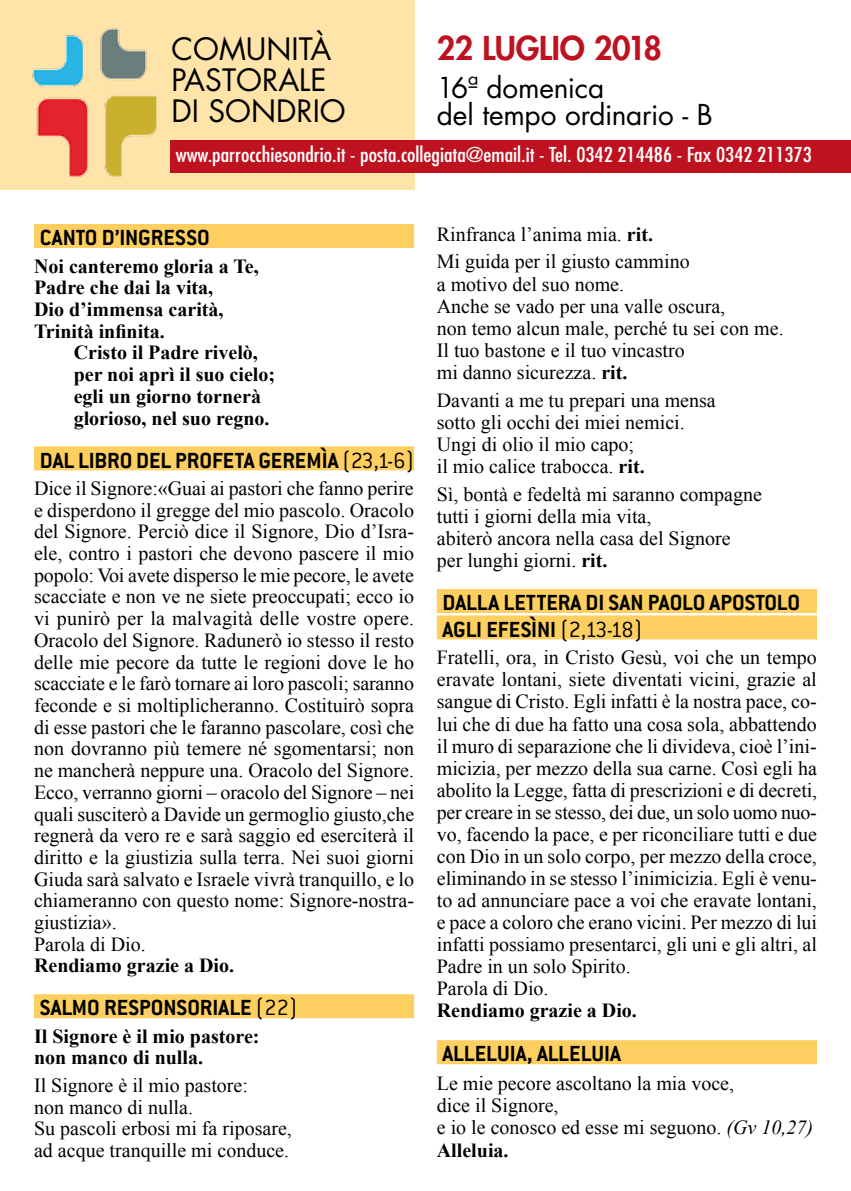
<style>
.page{position:relative;width:851px;height:1191px;background:#fff}
.page>*{position:absolute;margin:0;border:0;box-sizing:border-box;transform-origin:0 0}
.t1{font:800 32px "Futura Std";letter-spacing:-.015em;color:#be1220}
.t2{font:30px/31px "Futura Std";color:#000}
.t3{font:28px/27.4px "Futura";letter-spacing:-.01em;color:#000}
.t4{font:700 24px/26.4px "Conduit ITC";color:#000}
.t5{font:20px/22px "Times New Roman";color:#000}
.t6{font:700 20px/21.6px "Times New Roman";color:#000}
.t7{font:condensed 20px "Futura Std";color:#fff;scale:1.11 1}
.s1{font-weight:300}
.s2{font-weight:700}
.s3{font-style:italic}
</style>
<div class="page">
<div style="left:0;top:0;width:414px;height:190px;background:#ffe4aa"></div>
<div style="left:34px;top:224px;width:380px;height:24px;background:#fdcf60"></div>
<div style="left:34px;top:446px;width:380px;height:24px;background:#fdcf60"></div>
<div style="left:34px;top:994px;width:380px;height:24px;background:#fdcf60"></div>
<img style="left:32px;top:28px;width:125px;height:149px">
<div style="left:170px;top:140px;width:680px;height:33px;background:#be1220"></div>
<div style="left:437px;top:589px;width:379px;height:24px;background:#fdcf60"></div>
<div style="left:437px;top:615px;width:379px;height:24px;background:#fdcf60"></div>
<div style="left:437px;top:1040px;width:379px;height:24px;background:#fdcf60"></div>
<h2 class="t2" style="left:171px;top:34px;width:176px">COMUNITÀ<br>PASTORALE<br>DI SONDRIO</h2>
<h1 class="t1" style="left:437px;top:28px;width:227px">22 LUGLIO 2018</h1>
<h3 class="t3" style="left:437px;top:73px;width:277px">16ª domenica<br>del tempo ordinario - B</h3>
<p class="t7" style="left:176px;top:143px;width:574px">www.parrocchiesondrio.it - posta.collegiata@email.it - Tel. 0342 214486 - Fax 0342 211373</p>
<p class="t4" style="left:40px;top:224px;width:171px">CANTO D’INGRESSO</p>
<p class="t6" style="left:34px;top:254px;width:226px">Noi canteremo gloria a Te,<br>Padre che dai la vita,<br>Dio d’immensa carità,<br>Trinità infinita.</p>
<p class="t6" style="left:74px;top:341px;width:203px">Cristo il Padre rivelò, per noi aprì il suo cielo; egli un giorno tornerà glorioso, nel suo regno.</p>
<p class="t4" style="left:40px;top:446px;width:376px">DAL LIBRO DEL PROFETA GEREMÌA <span class="s1">(23,1-6)</span></p>
<p class="t5" style="left:34px;top:477px;width:381px">Dice il Signore:«Guai ai pastori che fanno perire e disperdono il gregge del mio pascolo. Oracolo del Signore. Perciò dice il Signore, Dio d’Isra&shy;ele, contro i pastori che devono pascere il mio popolo: Voi avete disperso le mie pecore, le avete scacciate e non ve ne siete preoccupati; ecco io vi punirò per la malvagità delle vostre opere.<br>Oracolo del Signore. Radunerò io stesso il resto delle mie pecore da tutte le regioni dove le ho scacciate e le farò tornare ai loro pascoli; saranno feconde e si moltiplicheranno. Costituirò sopra di esse pastori che le faranno pascolare, così che non dovranno più temere né sgomentarsi; non ne mancherà neppure una. Oracolo del Signore.<br>Ecco, verranno giorni – oracolo del Signore – nei quali susciterò a Davide un germoglio giusto,che regnerà da vero re e sarà saggio ed eserciterà il diritto e la giustizia sulla terra. Nei suoi giorni Giuda sarà salvato e Israele vivrà tranquillo, e lo chiameranno con questo nome: Signore-nostra&shy;giustizia».<br>Parola di Dio.</p>
<p class="t6" style="left:34px;top:954px;width:201px">Rendiamo grazie a Dio.</p>
<p class="t4" style="left:40px;top:994px;width:259px">SALMO RESPONSORIALE <span class="s1">(22)</span></p>
<p class="t6" style="left:34px;top:1024px;width:227px">Il Signore è il mio pastore: non manco di nulla.</p>
<p class="t5" style="left:34px;top:1074px;width:259px">Il Signore è il mio pastore:<br>non manco di nulla.<br>Su pascoli erbosi mi fa riposare, ad acque tranquille mi conduce.</p>
<p class="t5" style="left:437px;top:220px;width:254px;line-height:27.8px">Rinfranca l’anima mia. <span class="s2">rit.<br></span>Mi guida per il giusto cammino</p>
<p class="t5" style="left:437px;top:272px;width:348px">a motivo del suo nome.<br>Anche se vado per una valle oscura,<br>non temo alcun male, perché tu sei con me.<br>Il tuo bastone e il tuo vincastro<br>mi danno sicurezza. <span class="s2">rit.</span></p>
<p class="t5" style="left:437px;top:388px;width:280px">Davanti a me tu prepari una mensa sotto gli occhi dei miei nemici.<br>Ungi di olio il mio capo;<br>il mio calice trabocca. <span class="s2">rit.</span></p>
<p class="t5" style="left:437px;top:482px;width:326px">Sì, bontà e fedeltà mi saranno compagne tutti i giorni della mia vita,<br>abiterò ancora nella casa del Signore<br>per lunghi giorni. <span class="s2">rit.</span></p>
<p class="t4" style="left:442px;top:589px;width:359px">DALLA LETTERA DI SAN PAOLO APOSTOLO<br>AGLI EFESÌNI <span class="s1">(2,13-18)</span></p>
<p class="t5" style="left:437px;top:646px;width:382px">Fratelli, ora, in Cristo Gesù, voi che un tempo eravate lontani, siete diventati vicini, grazie al sangue di Cristo. Egli infatti è la nostra pace, co&shy;lui che di due ha fatto una cosa sola, abbattendo il muro di separazione che li divideva, cioè l’ini&shy;micizia, per mezzo della sua carne. Così egli ha abolito la Legge, fatta di prescrizioni e di decreti, per creare in se stesso, dei due, un solo uomo nuo&shy;vo, facendo la pace, e per riconciliare tutti e due con Dio in un solo corpo, per mezzo della croce, eliminando in se stesso l’inimicizia. Egli è venu&shy;to ad annunciare pace a voi che eravate lontani, e pace a coloro che erano vicini. Per mezzo di lui infatti possiamo presentarci, gli uni e gli altri, al Padre in un solo Spirito.<br>Parola di Dio.</p>
<p class="t6" style="left:437px;top:999px;width:201px">Rendiamo grazie a Dio.</p>
<p class="t4" style="left:442px;top:1040px;width:180px">ALLELUIA, ALLELUIA</p>
<p class="t5" style="left:437px;top:1071px;width:378px">Le mie pecore ascoltano la mia voce,<br>dice il Signore,<br>e io le conosco ed esse mi seguono. <span class="s3">(Gv 10,27)<br></span><span class="s2">Alleluia.</span></p>
</div>
